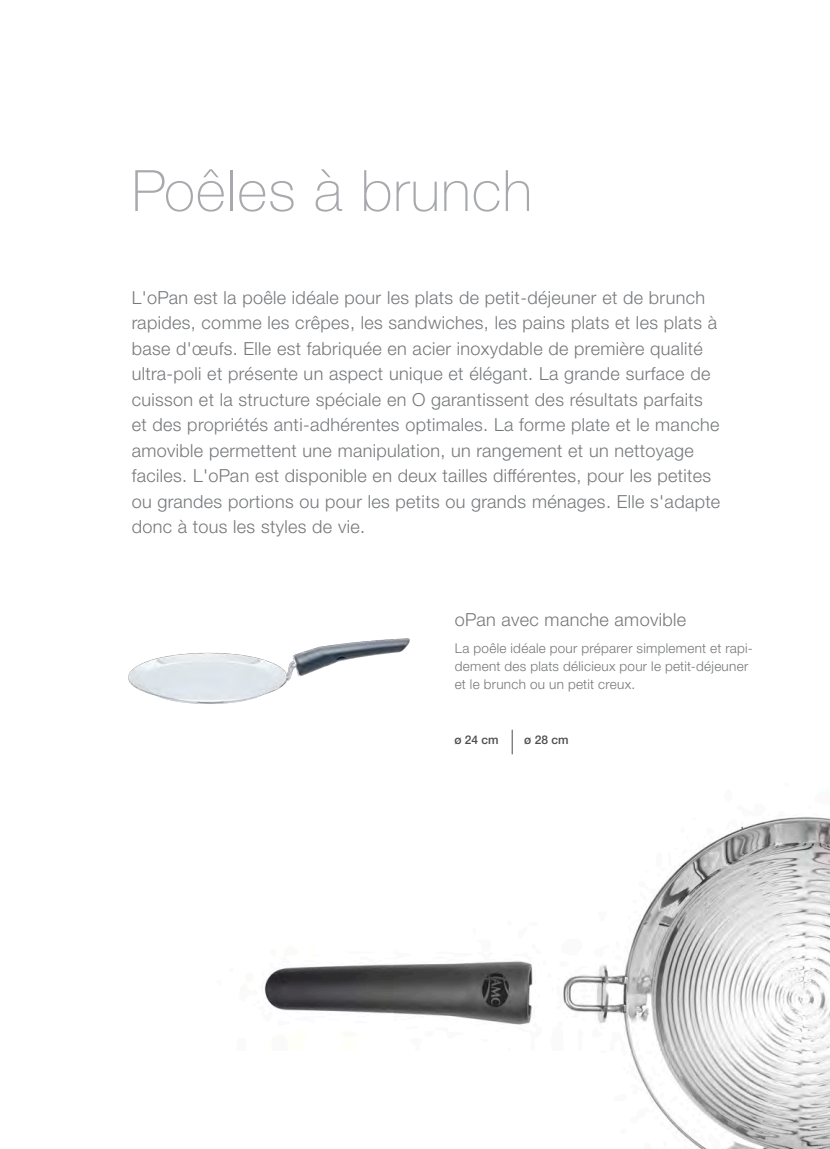
<style>
.page{position:relative;width:830px;height:1149px;background:#fff}
.page>*{position:absolute;margin:0;border:0;box-sizing:border-box;transform-origin:0 0}
.t1{font:100 57px "Helvetica Neue LTW1 G";letter-spacing:.02em;color:#a8a9ad}
.t2{font:300 18px/25.5px "Helvetica Neue LTW1 G";letter-spacing:.02em;color:#76787b}
.t3{font:300 13.5px/18px "Helvetica Neue LTW1 G";letter-spacing:.02em;color:#76787b}
.t4{font:500 12px "Helvetica Neue LTW1 G";color:#4b4c4d}
</style>
<div class="page">
<img style="left:264px;top:729px;width:565px;height:419px">
<img style="left:128px;top:638px;width:282px;height:66px">
<svg style="left:511px;top:729px;width:1px;height:25px"></svg>
<h1 class="t1" style="left:132px;top:157px;width:402px">Poêles à brunch</h1>
<p class="t2" style="left:132px;top:284px;width:589px">L'oPan est la poêle idéale pour les plats de petit-déjeuner et de brunch rapides, comme les crêpes, les sandwiches, les pains plats et les plats à base d'œufs. Elle est fabriquée en acier inoxydable de première qualité ultra-poli et présente un aspect unique et élégant. La grande surface de cuisson et la structure spéciale en O garantissent des résultats parfaits et des propriétés anti-adhérentes optimales. La forme plate et le manche amovible permettent une manipulation, un rangement et un nettoyage faciles. L'oPan est disponible en deux tailles différentes, pour les petites ou grandes portions ou pour les petits ou grands ménages. Elle s'adapte donc à tous les styles de vie.</p>
<p class="t2" style="left:454px;top:607px;width:233px">oPan avec manche amovible</p>
<p class="t3" style="left:454px;top:638px;width:299px">La poêle idéale pour préparer simplement et rapi&shy;dement des plats délicieux pour le petit-déjeuner et le brunch ou un petit creux.</p>
<p class="t4" style="left:454px;top:732px;width:46px">ø 24 cm</p>
<p class="t4" style="left:524px;top:732px;width:46px">ø 28 cm</p>
</div>
